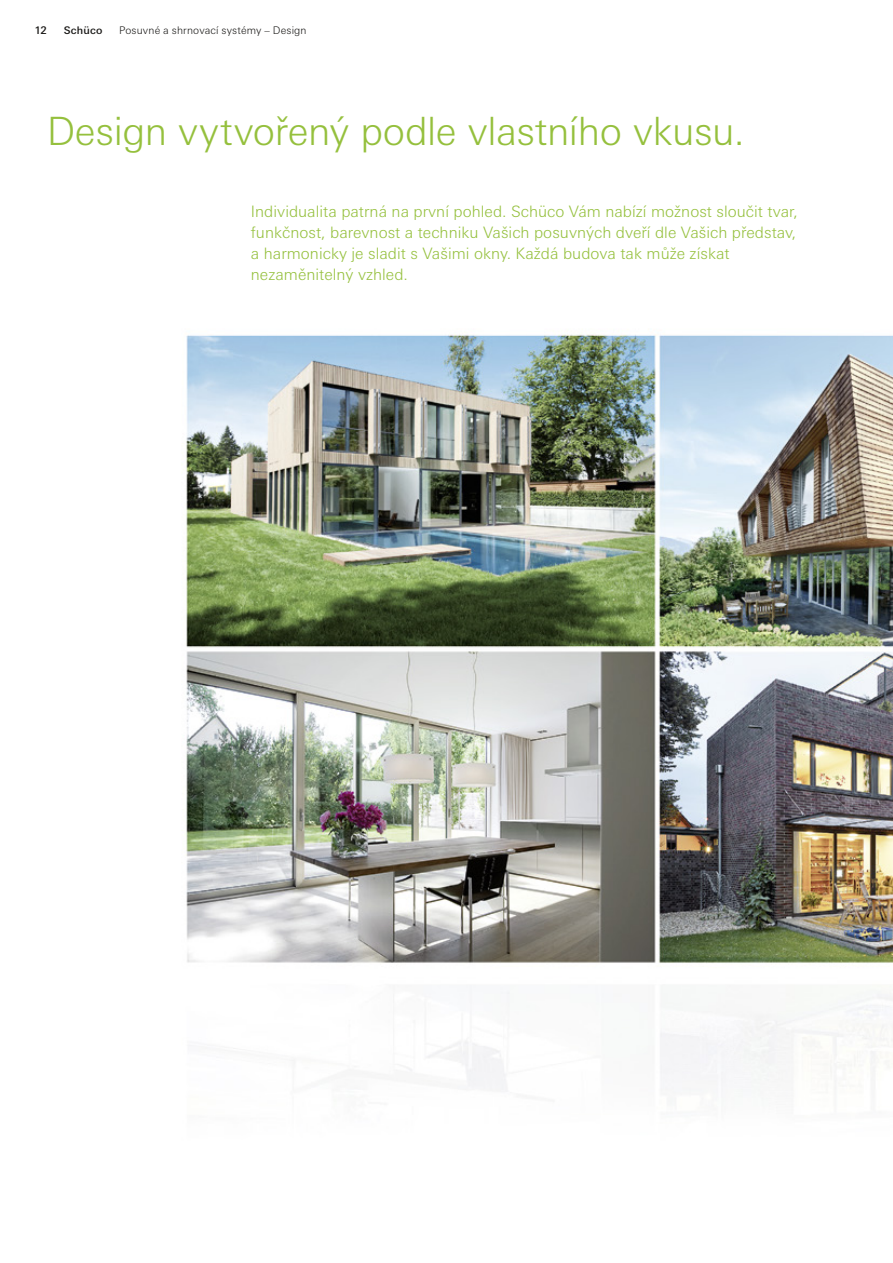
<style>
.page{position:relative;width:893px;height:1263px;background:#fff}
.page>*{position:absolute;margin:0;border:0;box-sizing:border-box;transform-origin:0 0}
.t1{font:300 39px "Univers For Schueco 330";letter-spacing:-.01em;color:#95c03d}
.t2{font:300 15.75px/21px "Univers For Schueco 330";color:#95c03d}
.t3{font:300 10.5px "Univers For Schueco 330";letter-spacing:.015em;color:#181715}
.t4{font:10.5px "Univers For Schueco 530 Med";letter-spacing:.02em;color:#181715}
</style>
<div class="page">
<img style="left:182px;top:334px;width:711px;height:758px">
<p class="t4" style="left:35px;top:24px;width:14px">12</p>
<p class="t4" style="left:64px;top:24px;width:40px">Schüco</p>
<p class="t3" style="left:119px;top:24px;width:189px">Posuvné a shrnovací systémy – Design</p>
<h1 class="t1" style="left:47px;top:109px;width:699px">Design vytvořený podle vlastního vkusu.</h1>
<p class="t2" style="left:251px;top:202px;width:549px">Individualita patrná na první pohled. Schüco Vám nabízí možnost sloučit tvar, funkčnost, barevnost a techniku Vašich posuvných dveří dle Vašich představ, a harmonicky je sladit s Vašimi okny. Každá budova tak může získat nezaměnitelný vzhled.</p>
</div>
